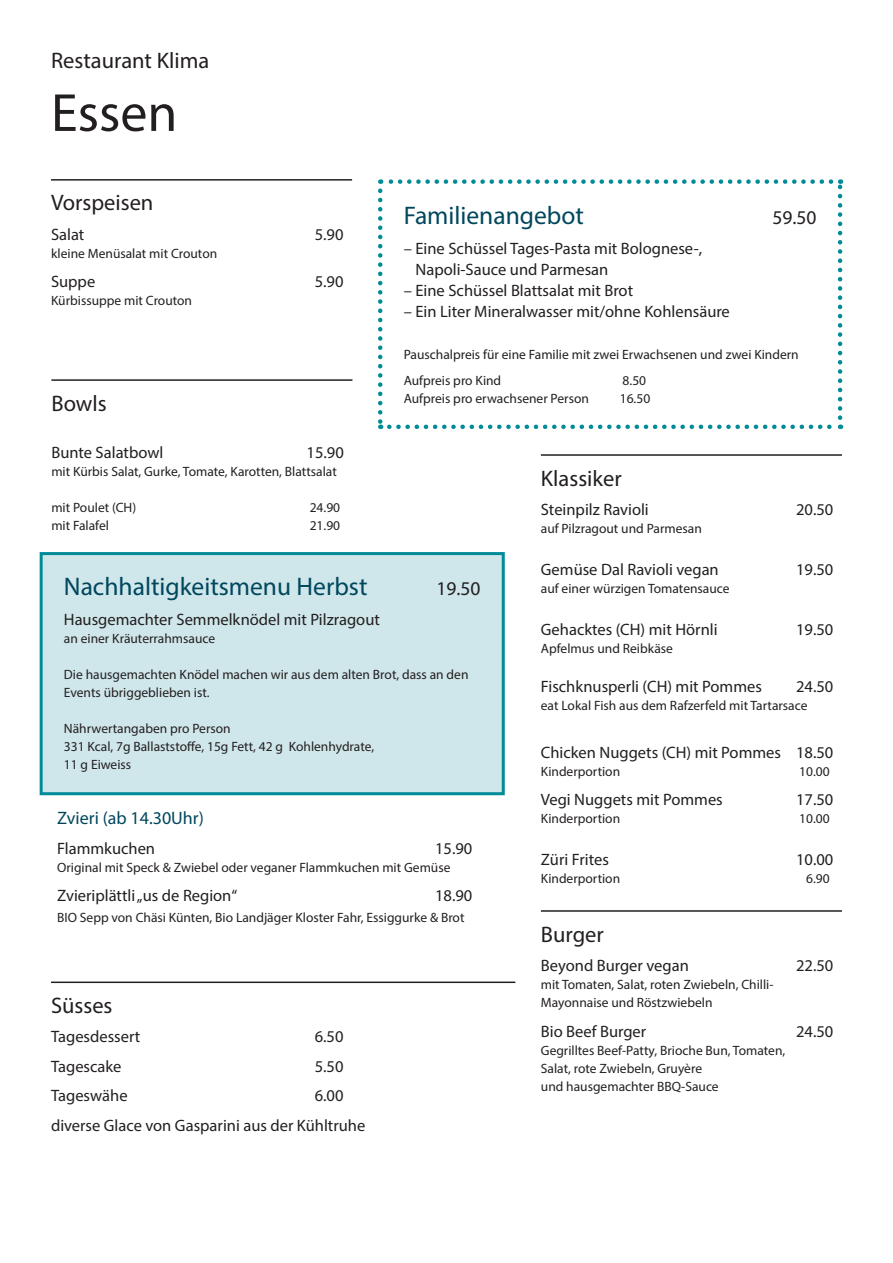
<style>
.page{position:relative;width:893px;height:1263px;background:#fff}
.page>*{position:absolute;margin:0;border:0;box-sizing:border-box;transform-origin:0 0}
.t1{font:54px "Myriad Pro";color:#231f20}
.t2{font:25.5px "Myriad Pro";color:#00475d}
.t3{font:22.5px "Myriad Pro";color:#231f20}
.t4{font:19.5px "Myriad Pro";color:#231f20}
.t5{font:18px "Myriad Pro";color:#00475d}
.t6{font:16.5px/29.5px "Myriad Pro";color:#231f20}
.t7{font:13.5px/18px "Myriad Pro";color:#231f20}
</style>
<div class="page">
<hr style="left:51px;top:179px;width:301px;height:2px;background:#231f20">
<hr style="left:541px;top:910px;width:301px;height:2px;background:#231f20">
<hr style="left:541px;top:454px;width:301px;height:2px;background:#231f20">
<hr style="left:51px;top:981px;width:464px;height:2px;background:#231f20">
<hr style="left:51px;top:379px;width:301px;height:2px;background:#231f20">
<svg style="left:378px;top:191px;width:4px;height:238px"></svg>
<svg style="left:389px;top:425px;width:452px;height:4px"></svg>
<svg style="left:838px;top:179px;width:4px;height:239px"></svg>
<svg style="left:380px;top:179px;width:451px;height:5px"></svg>
<div style="left:41px;top:554px;width:462px;height:240px;background:#cfe6ea"></div>
<div style="left:40px;top:552px;width:465px;height:243px;border:3px solid #008b98"></div>
<h3 class="t3" style="left:51px;top:46px;width:160px">Restaurant Klima</h3>
<h1 class="t1" style="left:51px;top:79px;width:128px">Essen</h1>
<h3 class="t3" style="left:51px;top:189px;width:104px">Vorspeisen</h3>
<p class="t6" style="left:51px;top:219px;width:35px">Salat</p>
<p class="t6" style="left:315px;top:219px;width:30px">5.90</p>
<p class="t7" style="left:51px;top:244px;width:168px">kleine Menüsalat mit Crouton</p>
<p class="t6" style="left:51px;top:267px;width:46px">Suppe</p>
<p class="t6" style="left:315px;top:267px;width:30px">5.90</p>
<p class="t7" style="left:51px;top:292px;width:143px">Kürbissuppe mit Crouton</p>
<h2 class="t2" style="left:404px;top:200px;width:182px">Familienangebot</h2>
<h3 class="t4" style="left:772px;top:206px;width:46px">59.50</h3>
<p class="t6" style="left:416px;top:237px;width:288px;line-height:21px;text-indent:-12px">– Eine Schüssel Tages-Pasta mit Bolognese-,<br>Napoli-Sauce und Parmesan</p>
<p class="t6" style="left:404px;top:275px;width:231px">– Eine Schüssel Blattsalat mit Brot</p>
<p class="t6" style="left:404px;top:296px;width:328px">– Ein Liter Mineralwasser mit/ohne Kohlensäure</p>
<p class="t7" style="left:404px;top:341px;width:397px;line-height:26.5px">Pauschalpreis für eine Familie mit zwei Erwachsenen und zwei Kindern<br>Aufpreis pro Kind</p>
<p class="t7" style="left:623px;top:372px;width:25px">8.50</p>
<p class="t7" style="left:404px;top:390px;width:187px">Aufpreis pro erwachsener Person</p>
<p class="t7" style="left:620px;top:390px;width:32px">16.50</p>
<h3 class="t3" style="left:51px;top:389px;width:57px">Bowls</h3>
<p class="t6" style="left:51px;top:437px;width:114px">Bunte Salatbowl</p>
<p class="t6" style="left:307px;top:437px;width:39px">15.90</p>
<p class="t7" style="left:51px;top:462px;width:287px">mit Kürbis Salat, Gurke, Tomate, Karotten, Blattsalat</p>
<p class="t7" style="left:51px;top:498px;width:86px">mit Poulet (CH)</p>
<p class="t7" style="left:310px;top:498px;width:32px">24.90</p>
<p class="t7" style="left:51px;top:516px;width:59px">mit Falafel</p>
<p class="t7" style="left:310px;top:516px;width:32px">21.90</p>
<h3 class="t3" style="left:541px;top:464px;width:82px">Klassiker</h3>
<p class="t6" style="left:541px;top:494px;width:109px">Steinpilz Ravioli</p>
<p class="t6" style="left:796px;top:494px;width:39px">20.50</p>
<p class="t7" style="left:541px;top:519px;width:162px">auf Pilzragout und Parmesan</p>
<p class="t6" style="left:541px;top:554px;width:179px">Gemüse Dal Ravioli vegan</p>
<p class="t6" style="left:796px;top:554px;width:39px">19.50</p>
<p class="t7" style="left:541px;top:579px;width:190px">auf einer würzigen Tomatensauce</p>
<p class="t6" style="left:541px;top:614px;width:178px">Gehacktes (CH) mit Hörnli</p>
<p class="t6" style="left:796px;top:614px;width:39px">19.50</p>
<p class="t7" style="left:541px;top:639px;width:134px">Apfelmus und Reibkäse</p>
<p class="t6" style="left:541px;top:671px;width:223px">Fischknusperli (CH) mit Pommes</p>
<p class="t6" style="left:796px;top:671px;width:39px">24.50</p>
<p class="t7" style="left:541px;top:696px;width:268px">eat Lokal Fish aus dem Rafzerfeld mit Tartarsace</p>
<p class="t6" style="left:541px;top:737px;width:294px">Chicken Nuggets (CH) mit Pommes 18.50</p>
<p class="t7" style="left:541px;top:762px;width:81px">Kinderportion</p>
<p class="t7" style="left:799px;top:762px;width:32px">10.00</p>
<p class="t6" style="left:541px;top:784px;width:183px">Vegi Nuggets mit Pommes</p>
<p class="t6" style="left:796px;top:784px;width:39px">17.50</p>
<p class="t7" style="left:541px;top:809px;width:81px">Kinderportion</p>
<p class="t7" style="left:799px;top:809px;width:32px">10.00</p>
<p class="t6" style="left:541px;top:844px;width:70px">Züri Frites</p>
<p class="t6" style="left:796px;top:844px;width:39px">10.00</p>
<p class="t7" style="left:541px;top:869px;width:81px">Kinderportion</p>
<p class="t7" style="left:806px;top:869px;width:25px">6.90</p>
<h2 class="t2" style="left:64px;top:571px;width:305px">Nachhaltigkeitsmenu Herbst</h2>
<h3 class="t4" style="left:436px;top:577px;width:46px">19.50</h3>
<p class="t6" style="left:64px;top:604px;width:317px">Hausgemachter Semmelknödel mit Pilzragout</p>
<p class="t7" style="left:64px;top:629px;width:153px">an einer Kräuterrahmsauce</p>
<p class="t7" style="left:64px;top:665px;width:406px">Die hausgemachten Knödel machen wir aus dem alten Brot, dass an den<br>Events übriggeblieben ist.</p>
<p class="t7" style="left:64px;top:719px;width:312px">Nährwertangaben pro Person<br>331 Kcal, 7g Ballaststoffe, 15g Fett, 42 g Kohlenhydrate,<br>11 g Eiweiss</p>
<h3 class="t5" style="left:57px;top:807px;width:148px">Zvieri (ab 14.30Uhr)</h3>
<p class="t6" style="left:57px;top:833px;width:99px">Flammkuchen</p>
<p class="t6" style="left:435px;top:833px;width:39px">15.90</p>
<p class="t7" style="left:57px;top:858px;width:395px">Original mit Speck &amp; Zwiebel oder veganer Flammkuchen mit Gemüse</p>
<p class="t6" style="left:57px;top:880px;width:182px">Zvieriplättli „us de Region“</p>
<p class="t6" style="left:435px;top:880px;width:39px">18.90</p>
<p class="t7" style="left:57px;top:908px;width:409px">BIO Sepp von Chäsi Künten, Bio Landjäger Kloster Fahr, Essiggurke &amp; Brot</p>
<h3 class="t3" style="left:541px;top:920px;width:64px">Burger</h3>
<p class="t6" style="left:541px;top:950px;width:149px">Beyond Burger vegan</p>
<p class="t6" style="left:796px;top:950px;width:39px">22.50</p>
<p class="t7" style="left:541px;top:975px;width:234px">mit Tomaten, Salat, roten Zwiebeln, Chilli-<br>Mayonnaise und Röstzwiebeln</p>
<p class="t6" style="left:541px;top:1016px;width:107px">Bio Beef Burger</p>
<p class="t6" style="left:796px;top:1016px;width:39px">24.50</p>
<p class="t7" style="left:541px;top:1041px;width:246px">Gegrilltes Beef-Patty, Brioche Bun, Tomaten,<br>Salat, rote Zwiebeln, Gruyère<br>und hausgemachter BBQ-Sauce</p>
<h3 class="t3" style="left:51px;top:991px;width:63px">Süsses</h3>
<p class="t6" style="left:51px;top:1022px;width:91px">Tagesdessert</p>
<p class="t6" style="left:315px;top:1022px;width:30px">6.50</p>
<p class="t6" style="left:51px;top:1051px;width:72px">Tagescake</p>
<p class="t6" style="left:315px;top:1051px;width:30px">5.50</p>
<p class="t6" style="left:51px;top:1081px;width:78px">Tageswähe</p>
<p class="t6" style="left:51px;top:1081px;width:316px;text-indent:264px">6.00 diverse Glace von Gasparini aus der Kühltruhe</p>
</div>
